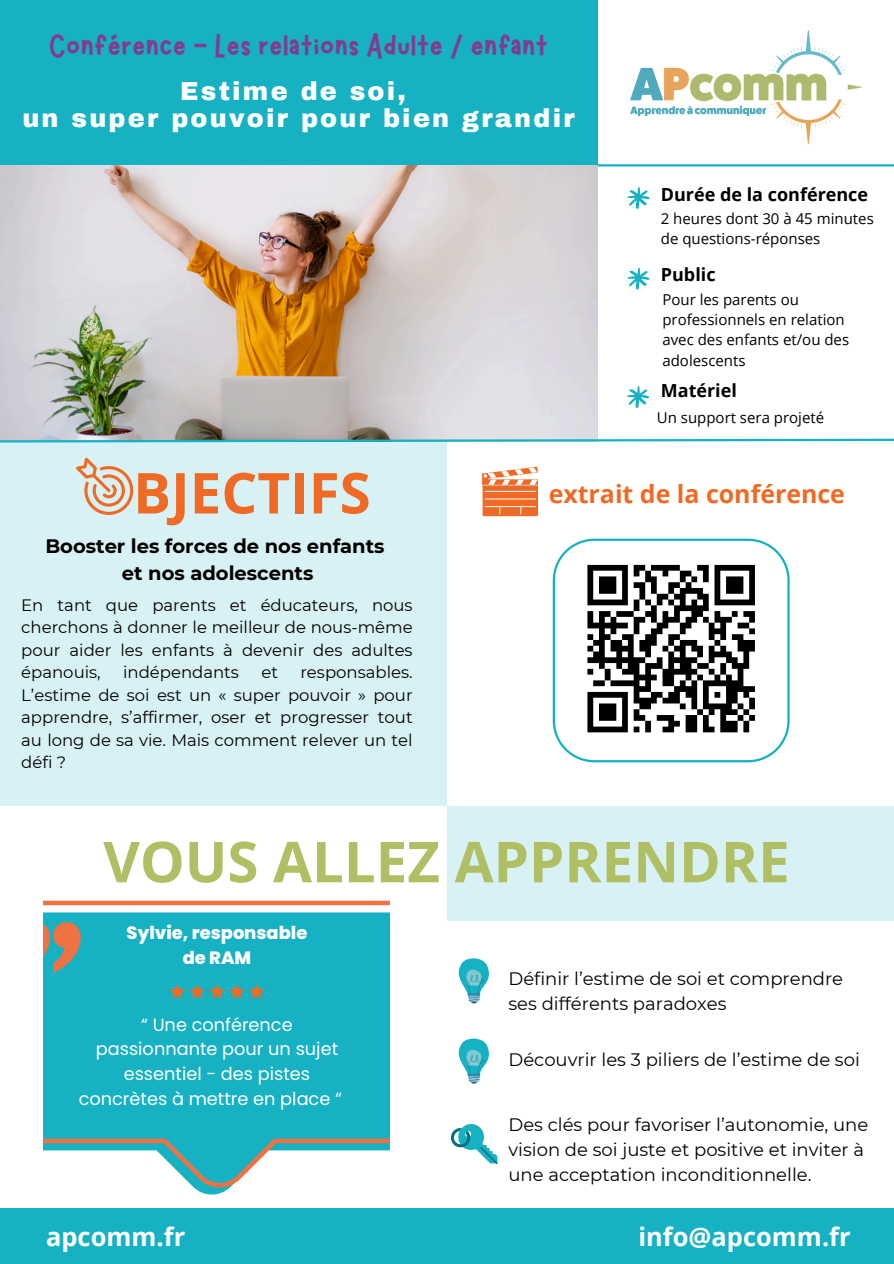
<style>
.page{position:relative;width:894px;height:1264px;background:#fff}
.page>*{position:absolute;margin:0;border:0;box-sizing:border-box;transform-origin:0 0}
.t1{font:700 56.4px "Open Sans";color:#b0be64}
.t2{font:700 56.4px "Open Sans";color:#ef6a24}
.t3{font:34.5px "Marykate";color:#823b8f}
.t4{font:900 25.5px/27px "Archivo";letter-spacing:.085em;color:#fff;text-align:center}
.t5{font:700 25.5px "Open Sans";color:#fff}
.t6{font:700 24.9px "Open Sans";color:#ef6a24}
.t7{font:700 19.5px/27px "Montserrat";color:#000;text-align:center}
.t8{font:18px/24.8px "Montserrat";color:#000}
.t9{font:700 18px "Open Sans";color:#000}
.t10{font:800 17.85px/24.8px "Poppins";color:#fff;text-align:center}
.t11{font:17.7px "Poppins";color:#fff}
.t12{font:16.5px/22.5px "Montserrat";color:#000;text-align:justify}
.t13{font:15px/20.2px "Open Sans";color:#000}
</style>
<div class="page">
<div style="left:0;top:1208px;width:893px;height:55px;background:#16b1c2"></div>
<div style="left:0;top:0;width:597px;height:165px;background:#16b1c2"></div>
<img style="left:623px;top:30px;width:242px;height:137px">
<hr style="left:597px;top:164px;width:296px;height:2px;background:#16b1c2">
<img style="left:0;top:165px;width:597px;height:272px">
<svg style="left:627px;top:187px;width:22px;height:22px"></svg>
<svg style="left:0;top:437px;width:893px;height:6px"></svg>
<div style="left:0;top:441px;width:446px;height:365px;background:#d7f1f4"></div>
<div style="left:446px;top:806px;width:447px;height:115px;background:#d7f1f4"></div>
<svg style="left:627px;top:267px;width:22px;height:23px"></svg>
<svg style="left:627px;top:386px;width:22px;height:22px"></svg>
<svg style="left:76px;top:457px;width:57px;height:58px"></svg>
<svg style="left:44px;top:900px;width:346px;height:287px;background:#3db8c4"></svg>
<svg style="left:169px;top:984px;width:95px;height:14px"></svg>
<svg style="left:552px;top:538px;width:237px;height:224px"></svg>
<svg style="left:481px;top:467px;width:56px;height:49px"></svg>
<hr style="left:484px;top:498px;width:51px;height:1px;background:#fff">
<hr style="left:484px;top:491px;width:51px;height:1px;background:#fff">
<svg style="left:458px;top:958px;width:31px;height:45px"></svg>
<svg style="left:451px;top:1124px;width:46px;height:39px"></svg>
<svg style="left:458px;top:1038px;width:31px;height:45px"></svg>
<div style="left:575px;top:553px;width:191px;height:191px;background:#fff"></div>
<svg style="left:587px;top:564px;width:168px;height:169px"></svg>
<p class="t3" style="left:49px;top:24px;width:500px">Conférence - Les relations Adulte / enfant</p>
<h5 class="t4" style="left:22px;top:77px;width:553px">Estime de soi,<br>un super pouvoir pour bien grandir</h5>
<p class="t9" style="left:660px;top:181px;width:209px">Durée de la conférence</p>
<p class="t13" style="left:660px;top:208px;width:214px">2 heures dont 30 à 45 minutes de questions-réponses</p>
<h5 class="t9" style="left:660px;top:262px;width:56px">Public</h5>
<p class="t13" style="left:662px;top:289px;width:188px">Pour les parents ou professionnels en relation avec des enfants et/ou des adolescents</p>
<p class="t9" style="left:660px;top:378px;width:78px">Matériel</p>
<p class="t13" style="left:656px;top:407px;width:169px">Un support sera projeté</p>
<p class="t2" style="left:133px;top:453px;width:239px">BJECTIFS</p>
<p class="t7" style="left:45px;top:532px;width:341px">Booster les forces de nos enfants et nos adolescents</p>
<h5 class="t12" style="left:21px;top:593px;width:393px">En tant que parents et éducateurs, nous cherchons à donner le meilleur de nous-même pour aider les enfants à devenir des adultes épanouis,</h5>
<h5 class="t12" style="left:21px;top:661px;width:393px;text-indent:279px">responsables.<br>L’estime de soi est un « super pouvoir » pour apprendre, s’affirmer, oser et progresser tout au long de sa vie. Mais comment relever un tel défi ?</h5>
<h5 class="t12" style="left:123px;top:661px;width:117px">indépendants</h5>
<h5 class="t12" style="left:261px;top:661px;width:18px">et</h5>
<p class="t6" style="left:548px;top:476px;width:298px">extrait de la conférence</p>
<h1 class="t1" style="left:103px;top:822px;width:687px">VOUS ALLEZ APPRENDRE</h1>
<h5 class="t10" style="left:127px;top:920px;width:182px">Sylvie, responsable de RAM</h5>
<p class="t11" style="left:141px;top:1012px;width:153px">“ Une conférence</p>
<p class="t11" style="left:96px;top:1036px;width:244px">passionnante pour un sujet</p>
<p class="t11" style="left:124px;top:1061px;width:188px">essentiel - des pistes</p>
<p class="t11" style="left:79px;top:1086px;width:264px">concrètes à mettre en place “</p>
<h1 class="t8" style="left:508px;top:966px;width:336px">Définir l’estime de soi et comprendre ses diffé rents paradoxes</h1>
<h3 class="t8" style="left:508px;top:1047px;width:353px">Découvrir les 3 piliers de l’estime de soi</h3>
<p class="t8" style="left:508px;top:1112px;width:361px">Des clés pour favoriser l’autonomie, une vision de soi juste et positive et inviter à une acceptation inconditionnelle.</p>
<p class="t5" style="left:46px;top:1218px;width:141px">apcomm.fr</p>
<p class="t5" style="left:638px;top:1218px;width:214px">info@apcomm.fr</p>
</div>
